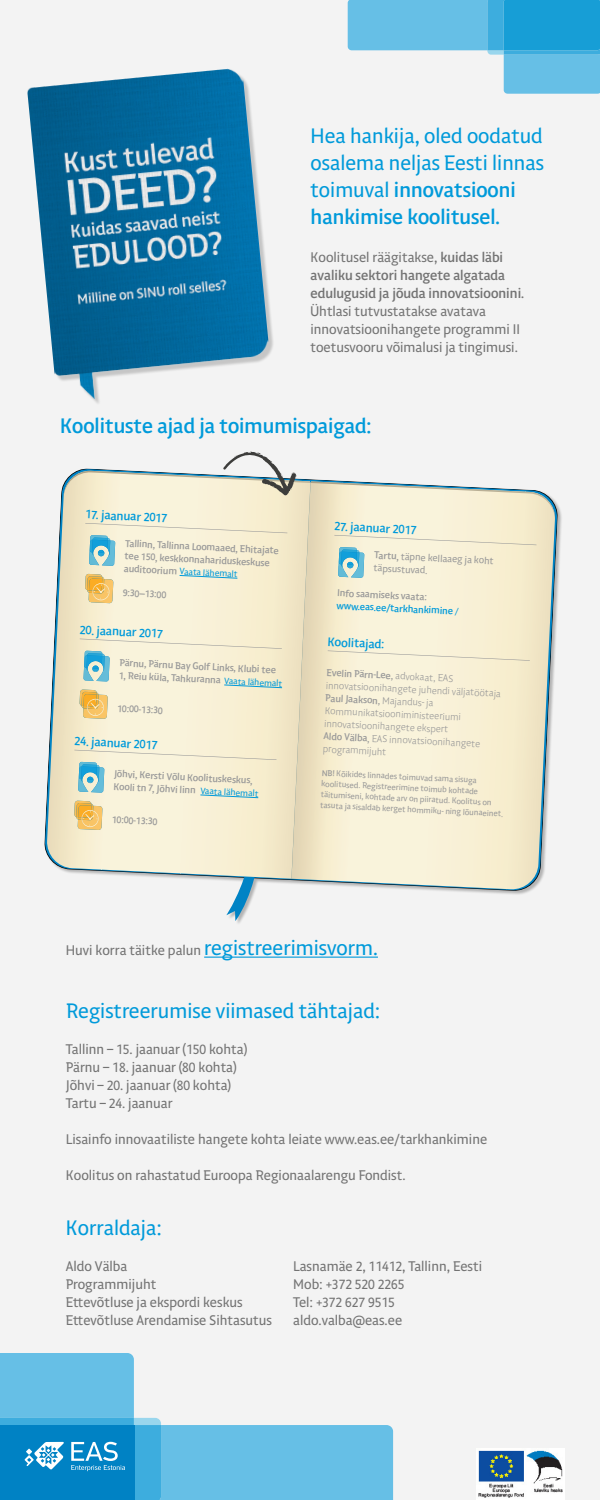
<style>
.page{position:relative;width:600px;height:1500px;background:#f3f3f3}
.page>*{position:absolute;margin:0;border:0;box-sizing:border-box;transform-origin:0 0}
.t1{font:22.5px/27px "Adam";color:#009ada}
.t2{font:700 22.5px "Adam";color:#009ada}
.t3{font:15px/18px "Adam";color:#737373}
.t4{font:700 15px/18px "Adam";color:#737373}
.t5{font:700 13.27px "Adam";color:#009ada}
.t6{font:700 10.65px/12.8px "Adam";color:#999}
.t7{font:100 10.65px/12.8px "Adam";color:#999}
.t8{font:700 10.65px/12.7px "Adam";color:#009ada}
.t9{font:10.65px/12.9px "Adam";color:#999}
.t10{font:9.75px "Adam";color:#009ada}
.t11{font:9px/10.7px "Adam";color:#999}
.s1{font-weight:700}
.s2{font-weight:400}
.s3{font-weight:700;font-size:10.65px;color:#999}
.s4{font-weight:400;font-size:9.75px;color:#009ada}
.s5{color:#999}
.s6{font-family:"Myriad Pro";font-weight:400}
.s7{font-size:22.5px;color:#009ada}
</style>
<div class="page">
<hr style="left:204px;top:957px;width:174px;height:1px;background:#009ada">
<img style="left:27px;top:68px;width:246px;height:335px">
<svg style="left:0;top:1353px;width:393px;height:147px"></svg>
<svg style="left:46px;top:483px;width:18px;height:388px"></svg>
<svg style="left:348px;top:0;width:252px;height:94px"></svg>
<svg style="left:64px;top:451px;width:492px;height:470px;background:#efead3"></svg>
<img style="left:477px;top:1448px;width:87px;height:51px">
<h1 class="t1" style="left:310px;top:122px;width:235px">Hea hankija, oled oodatud osalema neljas Eesti linnas toimuval <span class="s1">innovatsiooni hankimise koolitusel.</span></h1>
<p class="t4" style="left:310px;top:248px;width:215px"><span class="s2">Koolitusel räägitakse,</span> kuidas läbi avaliku sektori hangete algatada edulugusid ja jõuda innovatsioonini.</p>
<p class="t3" style="left:310px;top:302px;width:211px">Ühtlasi tutvustatakse avatava innovatsioonihangete programmi II toetusvooru võimalusi ja tingimusi.</p>
<h1 class="t2" style="left:60px;top:411px;width:313px">Koolituste ajad ja toimumispaigad:</h1>
<p class="t5" style="left:86px;top:505px;width:84px;rotate:3deg">17. jaanuar 2017</p>
<p class="t6" style="left:126px;top:536px;width:155px;rotate:3deg">Tallinn, Tallinna Loomaaed, Ehitajate tee 150, keskkonnahariduskeskuse</p>
<p class="t10" style="left:124px;top:562px;width:115px;rotate:3deg"><span class="s3">auditoorium</span> Vaata lähemalt</p>
<p class="t6" style="left:123px;top:586px;width:45px;rotate:3deg">9:30–13:00</p>
<p class="t5" style="left:80px;top:621px;width:85px;rotate:3deg">20. jaanuar 2017</p>
<p class="t6" style="left:120px;top:656px;width:165px;rotate:3deg">Pärnu, Pärnu Bay Golf Links, Klubi tee<br>1, Reiu küla, Tahkuranna <span class="s4">Vaata lähemalt</span></p>
<p class="t6" style="left:118px;top:702px;width:47px;rotate:3deg">10:00-13:30</p>
<p class="t5" style="left:75px;top:732px;width:85px;rotate:3deg">24. jaanuar 2017</p>
<p class="t6" style="left:115px;top:767px;width:140px;rotate:3deg">Jõhvi, Kersti Võlu Koolituskeskus,<br>Kooli tn 7, Jõhvi linn</p>
<p class="t6" style="left:112px;top:813px;width:47px;rotate:3deg">10:00-13:30</p>
<p class="t10" style="left:201px;top:785px;width:59px;rotate:3deg">Vaata lähemalt</p>
<p class="t5" style="left:335px;top:517px;width:84px;rotate:3deg">27. jaanuar 2017</p>
<p class="t9" style="left:375px;top:548px;width:121px;rotate:3deg"><span class="s1">Tartu,</span> täpne kellaaeg ja koht täpsustuvad.</p>
<p class="t8" style="left:338px;top:586px;width:124px;rotate:3deg"><span class="s5">Info saamiseks vaata: </span>www.eas.ee/tarkhankimine <span class="s6">/</span></p>
<p class="t5" style="left:328px;top:633px;width:58px;rotate:3deg">Koolitajad:</p>
<p class="t7" style="left:327px;top:666px;width:177px;rotate:3deg"><span class="s1">Evelin Pärn-Lee</span><span class="s2">,</span> advokaat, EAS innovatsioonihangete juhendi väljatöötaja<br><span class="s1">Paul Jaakson</span><span class="s2">,</span> Majandus- ja<br>Kommunikatsiooniministeeriumi innovatsioonihangete ekspert<br><span class="s1">Aldo Välba</span><span class="s2">,</span> EAS innovatsioonihangete programmijuht</p>
<p class="t11" style="left:322px;top:767px;width:185px;rotate:3deg"><span class="s1">NB!</span> Kõikides linnades toimuvad sama sisuga koolitused. Registreerimine toimub kohtade täitumiseni, kohtade arv on piiratud. Koolitus on tasuta ja sisaldab kerget hommiku- ning lõunaeinet.</p>
<p class="t3" style="left:66px;top:941px;width:314px">Huvi korra täitke palun <span class="s7">registreerimisvorm.</span></p>
<h1 class="t1" style="left:66px;top:997px;width:316px">Registreerumise viimased tähtajad:</h1>
<p class="t3" style="left:66px;top:1040px;width:183px">Tallinn – 15. jaanuar (150 kohta)<br>Pärnu – 18. jaanuar (80 kohta)<br>Jõhvi – 20. jaanuar (80 kohta)<br>Tartu – 24. jaanuar</p>
<p class="t3" style="left:66px;top:1130px;width:423px">Lisainfo innovaatiliste hangete kohta leiate www.eas.ee/tarkhankimine</p>
<p class="t3" style="left:66px;top:1166px;width:341px">Koolitus on rahastatud Euroopa Regionaalarengu Fondist.</p>
<h1 class="t1" style="left:66px;top:1214px;width:98px">Korraldaja:</h1>
<p class="t3" style="left:66px;top:1257px;width:208px">Aldo Välba<br>Programmijuht<br>Ettevõtluse ja ekspordi keskus<br>Ettevõtluse Arendamise Sihtasutus</p>
<p class="t3" style="left:293px;top:1257px;width:190px">Lasnamäe 2, 11412, Tallinn, Eesti<br>Mob: +372 520 2265<br>Tel: +372 627 9515 aldo.valba@eas.ee</p>
</div>
